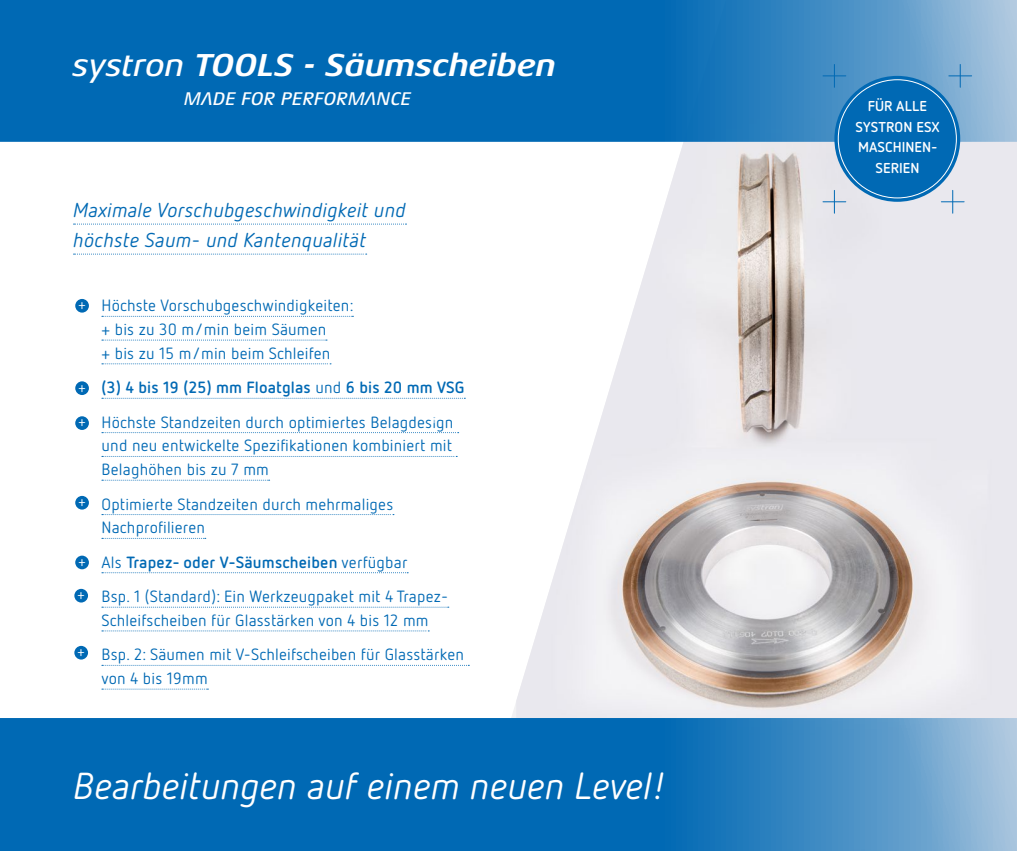
<style>
.page{position:relative;width:1017px;height:851px;background:#fff}
.page>*{position:absolute;margin:0;border:0;box-sizing:border-box;transform-origin:0 0}
.t1{font:italic 37.5px "Netto Pro";color:#fff}
.t2{font:italic 700 32.25px "Aeonis LT Pro";color:#fff}
.t3{font:italic 20px/30px "Netto Pro";letter-spacing:.01em;color:#0069b4}
.t4{font:italic 500 18.62px "Aeonis LT Pro";color:#fff}
.t5{font:16.25px/23.8px "Netto Pro";letter-spacing:.01em;color:#0069b4}
.t6{font:700 14.25px/20.4px "Netto Pro";color:#fff;text-align:center}
.t7{font:italic 13.62px "Netto Pro";color:#fff}
.s1{font-weight:500}
.s2{font-weight:700}
</style>
<div class="page">
<img style="left:516px;top:142px;width:501px;height:576px">
<svg style="left:0;top:0;width:1017px;height:142px;background:#1675b9"></svg>
<svg style="left:0;top:718px;width:1017px;height:132px;background:#1a77ba"></svg>
<svg style="left:74px;top:224px;width:332px;height:1px"></svg>
<svg style="left:74px;top:254px;width:293px;height:1px"></svg>
<div style="left:74px;top:298px;width:16px;height:15px;background:#0069b4;border-radius:50%"></div>
<div style="left:73px;top:297px;width:18px;height:17px;border:2px solid #fff;border-radius:50%"></div>
<div style="left:74px;top:380px;width:16px;height:16px;background:#0069b4;border-radius:50%"></div>
<div style="left:73px;top:379px;width:18px;height:18px;border:2px solid #fff;border-radius:50%"></div>
<svg style="left:74px;top:415px;width:16px;height:16px"></svg>
<div style="left:73px;top:414px;width:18px;height:18px;border:2px solid #fff;border-radius:50%"></div>
<div style="left:74px;top:495px;width:16px;height:15px;background:#0069b4;border-radius:50%"></div>
<div style="left:73px;top:494px;width:18px;height:17px;border:2px solid #fff;border-radius:50%"></div>
<svg style="left:74px;top:554px;width:16px;height:16px"></svg>
<div style="left:73px;top:553px;width:18px;height:18px;border:2px solid #fff;border-radius:50%"></div>
<svg style="left:73px;top:587px;width:16px;height:16px"></svg>
<div style="left:72px;top:586px;width:18px;height:18px;border:2px solid #fff;border-radius:50%"></div>
<svg style="left:73px;top:644px;width:16px;height:16px"></svg>
<div style="left:72px;top:643px;width:18px;height:18px;border:2px solid #fff;border-radius:50%"></div>
<svg style="left:102px;top:316px;width:251px;height:1px"></svg>
<svg style="left:102px;top:340px;width:225px;height:1px"></svg>
<svg style="left:102px;top:363px;width:229px;height:1px"></svg>
<svg style="left:102px;top:398px;width:363px;height:1px"></svg>
<svg style="left:102px;top:432px;width:357px;height:1px"></svg>
<svg style="left:102px;top:456px;width:355px;height:1px"></svg>
<svg style="left:102px;top:480px;width:168px;height:1px"></svg>
<svg style="left:102px;top:514px;width:292px;height:1px"></svg>
<svg style="left:102px;top:538px;width:104px;height:1px"></svg>
<svg style="left:102px;top:572px;width:306px;height:1px"></svg>
<svg style="left:102px;top:606px;width:347px;height:1px"></svg>
<svg style="left:102px;top:630px;width:327px;height:1px"></svg>
<svg style="left:102px;top:665px;width:367px;height:1px"></svg>
<svg style="left:102px;top:688px;width:106px;height:1px"></svg>
<svg style="left:834px;top:76px;width:126px;height:126px;background:#2980bf"></svg>
<div style="left:838px;top:80px;width:118px;height:118px;background:#0069b4;border-radius:50%"></div>
<svg style="left:823px;top:64px;width:23px;height:23px"></svg>
<svg style="left:949px;top:64px;width:23px;height:23px"></svg>
<svg style="left:823px;top:190px;width:23px;height:23px"></svg>
<svg style="left:941px;top:190px;width:23px;height:23px"></svg>
<h2 class="t2" style="left:73px;top:48px;width:485px"><span class="s1">systron</span> TOOLS - Säumscheiben</h2>
<p class="t4" style="left:184px;top:88px;width:228px">MADE FOR PERFORMANCE</p>
<p class="t3" style="left:73px;top:194px;width:334px">Maximale Vorschubgeschwindigkeit und höchste Saum- und Kantenqualität</p>
<p class="t7" style="left:78px;top:295px;width:9px">+</p>
<p class="t7" style="left:78px;top:378px;width:9px">+</p>
<p class="t7" style="left:78px;top:413px;width:9px">+</p>
<p class="t7" style="left:78px;top:492px;width:9px">+</p>
<p class="t7" style="left:78px;top:552px;width:9px">+</p>
<p class="t7" style="left:78px;top:585px;width:9px">+</p>
<p class="t7" style="left:78px;top:642px;width:9px">+</p>
<p class="t5" style="left:102px;top:293px;width:253px">Höchste Vorschubgeschwindigkeiten: + bis zu 30 m/min beim Säumen<br>+ bis zu 15 m/min beim Schleifen</p>
<p class="t5" style="left:102px;top:370px;width:365px;line-height:34.4px"><span class="s2">(3) 4 bis 19 (25) mm Floatglas</span> und <span class="s2">6 bis 20 mm VSG<br></span>Höchste Standzeiten durch optimiertes Belagdesign</p>
<p class="t5" style="left:102px;top:433px;width:352px">und neu entwickelte Spezifikationen kombiniert mit<br>Belaghöhen bis zu 7 mm</p>
<p class="t5" style="left:102px;top:491px;width:293px">Optimierte Standzeiten durch mehrmaliges<br>Nachprofilieren</p>
<p class="t5" style="left:102px;top:544px;width:348px;line-height:34.4px">Als <span class="s2">Trapez- oder V-Säumscheiben</span> verfügbar<br>Bsp. 1 (Standard): Ein Werkzeugpaket mit 4 Trapez-</p>
<p class="t5" style="left:102px;top:602px;width:364px;line-height:34.4px">Schleifscheiben für Glasstärken von 4 bis 12 mm<br>Bsp. 2: Säumen mit V-Schleifscheiben für Glasstärken</p>
<p class="t5" style="left:102px;top:666px;width:108px">von 4 bis 19mm</p>
<h1 class="t1" style="left:73px;top:761px;width:595px">Bearbeitungen auf einem neuen Level!</h1>
<p class="t6" style="left:856px;top:95px;width:85px">FÜR ALLE<br>SYSTRON ESX<br>MASCHINEN-<br>SERIEN</p>
</div>
